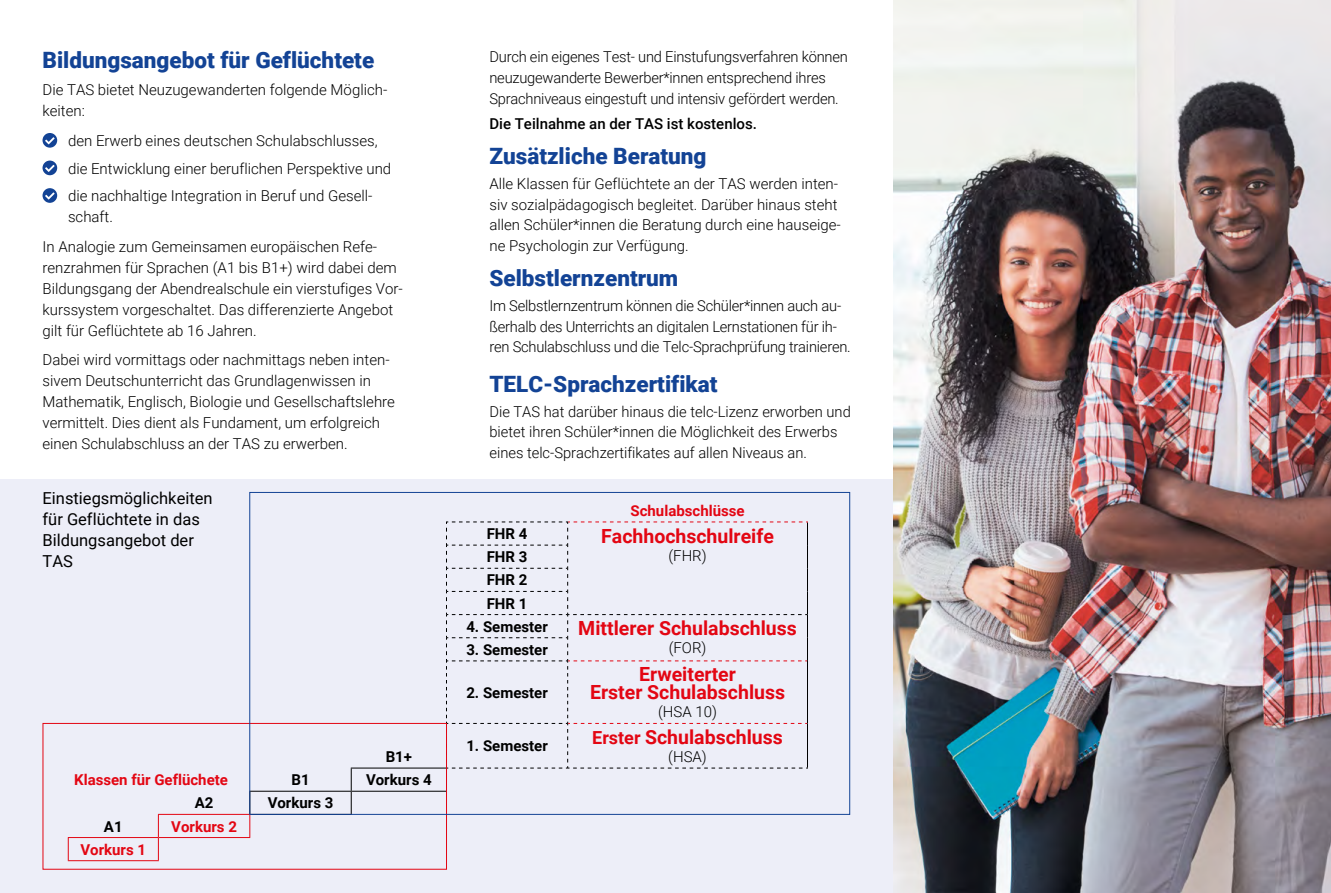
<style>
.page{position:relative;width:1331px;height:893px;background:#fff}
.page>*{position:absolute;margin:0;border:0;box-sizing:border-box;transform-origin:0 0}
.Überschrift{font:900 22.5px "Roboto";color:#134395}
.Body{font:700 19.5px/18px "Roboto";color:#e30613;text-align:center}
.Überschrift-2{font:16.5px/21px "Roboto";color:#000}
.Body-2{font:300 15px/20.5px "Roboto";color:#000}
.Überschrift-3{font:300 15px/21px "Roboto";color:#000}
.Body-3{font:700 15px "Roboto";color:#000}
.Body-4{font:700 15px "Roboto";color:#e30613}
.Body-5{font:500 15px "Roboto";color:#000}
.s1{font-size:18px}
</style>
<div class="page">
<div style="left:0;top:479px;width:893px;height:414px;background:#edeef8"></div>
<svg style="left:43px;top:133px;width:14px;height:15px"></svg>
<svg style="left:43px;top:161px;width:14px;height:14px"></svg>
<svg style="left:43px;top:188px;width:14px;height:15px"></svg>
<hr style="left:351px;top:768px;width:95px;height:1px;background:#000">
<hr style="left:351px;top:791px;width:96px;height:1px;background:#000">
<hr style="left:249px;top:791px;width:102px;height:1px;background:#000">
<svg style="left:351px;top:768px;width:1px;height:45px"></svg>
<hr style="left:158px;top:814px;width:92px;height:1px;background:#e30613">
<svg style="left:249px;top:815px;width:1px;height:22px"></svg>
<hr style="left:158px;top:837px;width:92px;height:1px;background:#e30613">
<svg style="left:446px;top:521px;width:362px;height:248px"></svg>
<hr style="left:68px;top:837px;width:90px;height:1px;background:#e30613">
<svg style="left:68px;top:838px;width:1px;height:22px"></svg>
<svg style="left:158px;top:815px;width:1px;height:45px"></svg>
<hr style="left:68px;top:860px;width:91px;height:1px;background:#e30613">
<div style="left:43px;top:723px;width:404px;height:147px;border:1px solid #e30613"></div>
<img style="left:893px;top:0;width:438px;height:893px">
<p class="Überschrift" style="left:43px;top:44px;width:333px">Bildungsangebot für Geflüchtete</p>
<p class="Überschrift-3" style="left:43px;top:79px;width:346px">Die TAS bietet Neuzugewanderten folgende Möglich&shy;keiten:</p>
<p class="Body-2" style="left:68px;top:130px;width:311px">den Erwerb eines deutschen Schulabschlusses,</p>
<p class="Body-2" style="left:68px;top:157px;width:325px">die Entwicklung einer beruflichen Perspektive und</p>
<p class="Body-2" style="left:68px;top:185px;width:306px;line-height:21px">die nachhaltige Integration in Beruf und Gesell&shy;schaft.</p>
<p class="Überschrift-3" style="left:43px;top:235px;width:362px">In Analogie zum Gemeinsamen europäischen Refe&shy;renzrahmen für Sprachen (A1 bis B1+) wird dabei dem Bildungsgang der Abendrealschule ein vierstufiges Vor&shy;kurssystem vorgeschaltet. Das differenzierte Angebot gilt für Geflüchtete ab 16 Jahren.</p>
<p class="Überschrift-3" style="left:43px;top:349px;width:354px">Dabei wird vormittags oder nachmittags neben inten&shy;sivem Deutschunterricht das Grundlagenwissen in Mathematik, Englisch, Biologie und Gesellschaftslehre vermittelt. Dies dient als Fundament, um erfolgreich einen Schulabschluss an der TAS zu erwerben.</p>
<p class="Überschrift-2" style="left:43px;top:487px;width:172px">Einstiegsmöglichkeiten für Geflüchtete in das<br>Bildungsangebot der<br>TAS</p>
<p class="Body-3" style="left:386px;top:746px;width:28px">B1+</p>
<p class="Body-4" style="left:74px;top:769px;width:155px">Klassen für Geflüchete</p>
<p class="Body-3" style="left:291px;top:769px;width:20px">B1</p>
<p class="Body-3" style="left:366px;top:769px;width:67px">Vorkurs 4</p>
<p class="Body-3" style="left:195px;top:793px;width:20px">A2</p>
<p class="Body-3" style="left:268px;top:793px;width:67px">Vorkurs 3</p>
<p class="Body-3" style="left:104px;top:816px;width:20px">A1</p>
<p class="Body-4" style="left:171px;top:816px;width:67px">Vorkurs 2</p>
<p class="Body-4" style="left:80px;top:839px;width:67px">Vorkurs 1</p>
<p class="Body-2" style="left:489px;top:46px;width:360px">Durch ein eigenes Test- und Einstufungsverfahren können neuzugewanderte Bewerber*innen entsprechend ihres<br>Sprachniveaus eingestuft und intensiv gefördert werden.</p>
<p class="Body-5" style="left:489px;top:113px;width:269px">Die Teilnahme an der TAS ist kostenlos.</p>
<p class="Überschrift" style="left:489px;top:141px;width:219px">Zusätzliche Beratung</p>
<p class="Body-2" style="left:489px;top:173px;width:353px">Alle Klassen für Geflüchtete an der TAS werden inten&shy;siv sozialpädagogisch begleitet. Darüber hinaus steht allen Schüler*innen die Beratung durch eine hauseige&shy;ne Psychologin zur Verfügung.</p>
<p class="Überschrift" style="left:489px;top:263px;width:190px">Selbstlernzentrum</p>
<p class="Body-2" style="left:489px;top:295px;width:363px">Im Selbstlernzentrum können die Schüler*innen auch au&shy;ßerhalb des Unterrichts an digitalen Lernstationen für ih&shy;ren Schulabschluss und die Telc-Sprachprüfung trainieren.</p>
<p class="Überschrift" style="left:489px;top:368px;width:230px">TELC-Sprachzertifikat</p>
<p class="Body-2" style="left:489px;top:401px;width:363px">Die TAS hat darüber hinaus die telc-Lizenz erworben und bietet ihren Schüler*innen die Möglichkeit des Erwerbs eines telc-Sprachzertifikates auf allen Niveaus an.</p>
<p class="Body-4" style="left:630px;top:500px;width:116px">Schulabschlüsse</p>
<p class="Body-3" style="left:487px;top:523px;width:42px">FHR 4</p>
<p class="Body" style="left:601px;top:526px;width:174px">Fachhochschulreife</p>
<p class="Body-3" style="left:487px;top:546px;width:42px">FHR 3</p>
<p class="Body-2" style="left:668px;top:544px;width:40px">(FHR)</p>
<p class="Body-3" style="left:487px;top:570px;width:42px">FHR 2</p>
<p class="Body-3" style="left:487px;top:593px;width:42px">FHR 1</p>
<p class="Body-3" style="left:466px;top:616px;width:83px">4. Semester</p>
<p class="Body" style="left:578px;top:618px;width:220px">Mittlerer Schulabschluss</p>
<p class="Body-3" style="left:466px;top:639px;width:83px">3. Semester</p>
<p class="Body-2" style="left:669px;top:637px;width:39px">(FOR)</p>
<p class="Body-3" style="left:466px;top:682px;width:83px">2. Semester</p>
<p class="Body" style="left:590px;top:665px;width:197px">Erweiterter<br>Erster Schulabschluss</p>
<p class="Body-2" style="left:658px;top:701px;width:60px">(HSA 10)</p>
<p class="Body-3" style="left:466px;top:735px;width:83px">1. Semester</p>
<p class="Body" style="left:592px;top:727px;width:192px"><span class="s1">Erster</span> Schulabschluss</p>
<p class="Body-2" style="left:668px;top:746px;width:40px">(HSA)</p>
</div>
